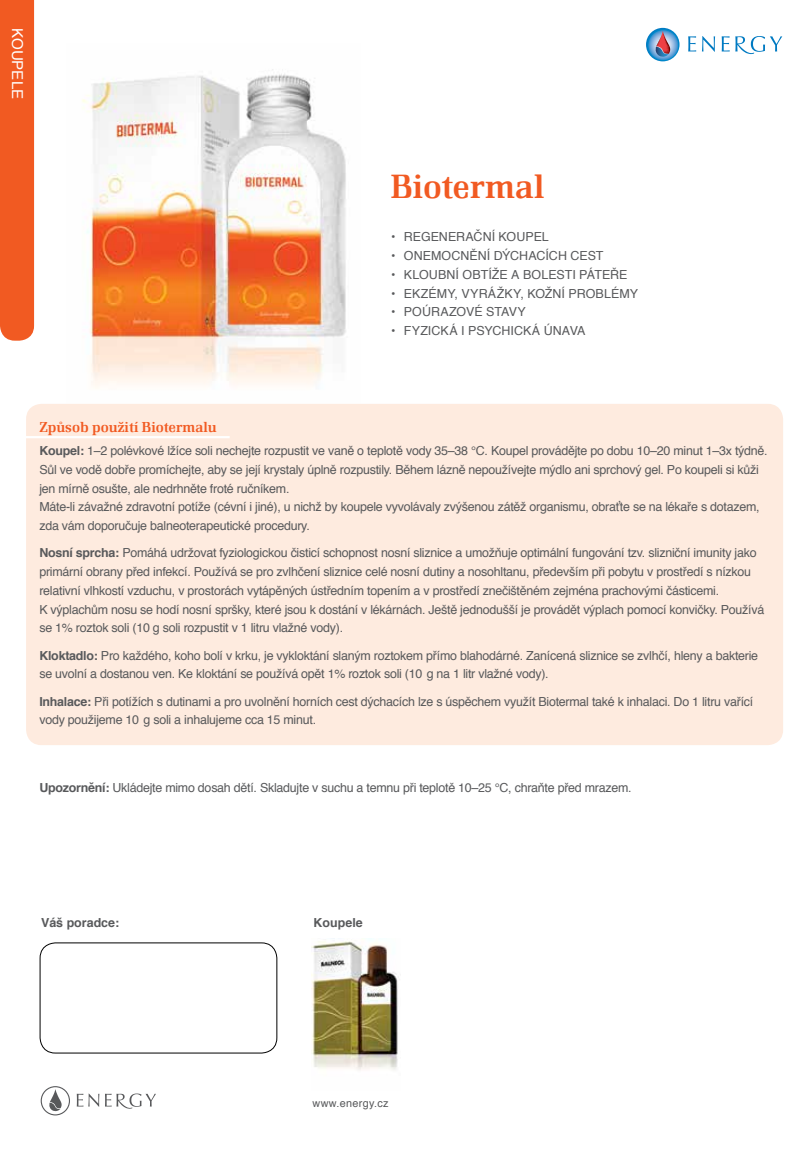
<style>
.page{position:relative;width:808px;height:1149px;background:#fff}
.page>*{position:absolute;margin:0;border:0;box-sizing:border-box;transform-origin:0 0}
.t1{font:500 34.95px "Renault TCE";color:#f15a22}
.t2{font:500 15px "Renault TCE";color:#f15a22}
.t3{font:15px "Helvetica";color:#fff}
.t4{font:12.45px/18.8px "Helvetica";letter-spacing:-.02em;color:#58595b}
.t5{font:12.45px "Helvetica";color:#58595b}
.t6{font:12.45px "Helvetica";letter-spacing:.005em;color:#58595b}
.t7{font:12.45px "Helvetica";letter-spacing:.01em;color:#58595b}
.t8{font:700 12.45px "Helvetica";color:#58595b}
.t9{font:10.8px "Helvetica";letter-spacing:.03em;color:#58595b}
.s1{font-weight:700}
</style>
<div class="page">
<img style="left:311px;top:938px;width:87px;height:132px">
<img style="left:82px;top:69px;width:264px;height:319px">
<div style="left:0;top:0;width:34px;height:340px;background:#f15a22"></div>
<svg style="left:646px;top:28px;width:33px;height:33px"></svg>
<svg style="left:654px;top:31px;width:16px;height:26px"></svg>
<svg style="left:688px;top:36px;width:8px;height:15px"></svg>
<svg style="left:702px;top:36px;width:13px;height:16px"></svg>
<svg style="left:722px;top:36px;width:60px;height:18px"></svg>
<div style="left:26px;top:404px;width:757px;height:341px;background:#feebdf;border-radius:15px"></div>
<hr style="left:5px;top:436px;width:225px;height:2px;background:#fff">
<div style="left:40px;top:942px;width:237px;height:111px;border:1px solid #000;border-radius:15px"></div>
<svg style="left:41px;top:1086px;width:29px;height:29px"></svg>
<svg style="left:77px;top:1093px;width:22px;height:13px"></svg>
<svg style="left:105px;top:1093px;width:51px;height:15px"></svg>
<p class="t3" style="left:29px;top:28px;width:72px;rotate:90deg">koupele</p>
<h1 class="t1" style="left:391px;top:167px;width:155px">Biotermal</h1>
<p class="t5" style="left:391px;top:227px;width:159px">• Regenerační koupel</p>
<p class="t4" style="left:391px;top:246px;width:23px">• ONE</p>
<p class="t5" style="left:431px;top:246px;width:174px">MOCNĚNÍ DÝCHACÍCH CEST</p>
<p class="t4" style="left:391px;top:265px;width:22px">• KLOU</p>
<p class="t4" style="left:438px;top:265px;width:16px">BNÍO</p>
<p class="t4" style="left:472px;top:265px;width:33px">BTÍŽEA</p>
<p class="t4" style="left:523px;top:265px;width:18px">BOLE</p>
<p class="t4" style="left:556px;top:265px;width:71px">STI PÁTEŘE</p>
<p class="t7" style="left:391px;top:283px;width:169px">• EKZÉMY, VYRÁŽKY, KOŽNÍP</p>
<p class="t4" style="left:577px;top:284px;width:63px">ROBLÉMY</p>
<p class="t6" style="left:391px;top:302px;width:136px">• PO ÚRAZOVÉ STAVY</p>
<p class="t6" style="left:391px;top:321px;width:196px">• FYZICKÁ I PSYCHICKÁ ÚNAVA</p>
<p class="t2" style="left:39px;top:418px;width:179px">Způsob použití Biotermalu</p>
<p class="t4" style="left:39px;top:441px;width:730px"><span class="s1">Koupel:</span> 1–2 polévkové lžíce soli nechejte rozpustit ve vaně o teplotě vody 35–38 °C. Koupel provádějte po dobu 10–20 minut 1–3x týdně.<br>Sůl ve vodě dobře promíchejte, aby se její krystaly úplně rozpustily. Během lázně nepoužívejte mýdlo ani sprchový gel. Po koupeli si kůži jen mírně osušte, ale nedrhněte froté ručníkem.<br>Máte-li závažné zdravotní potíže (cévní i jiné), u nichž by koupele vyvolávaly zvýšenou zátěž organismu, obraťte se na lékaře s dotazem, zda vám doporučuje balneoterapeutické procedury.</p>
<p class="t4" style="left:39px;top:543px;width:726px"><span class="s1">Nosní sprcha:</span> Pomáhá udržovat fyziologickou čisticí schopnost nosní sliznice a umožňuje optimální fungování tzv. slizniční imunity jako primární obrany před infekcí. Používá se pro zvlhčení sliznice celé nosní dutiny a nosohltanu, především při pobytu v prostředí s nízkou relativní vlhkostí vzduchu, v prostorách vytápěných ústředním topením a v prostředí znečištěném zejména prachovými částicemi.<br>K výplachům nosu se hodí nosní spršky, které jsou k dostání v lékárnách. Ještě jednodušší je provádět výplach pomocí konvičky. Používá se 1% roztok soli (10 g soli rozpustit v 1 litru vlažné vody).</p>
<p class="t4" style="left:39px;top:646px;width:720px"><span class="s1">Kloktadlo:</span> Pro každého, koho bolí v krku, je vykloktání slaným roztokem přímo blahodárné. Zanícená sliznice se zvlhčí, hleny a bakterie se uvolní a dostanou ven. Ke kloktání se používá opět 1% roztok soli (10 g na 1 litr vlažné vody).</p>
<p class="t4" style="left:39px;top:692px;width:715px"><span class="s1">Inhalace:</span> Při potížích s dutinami a pro uvolnění horních cest dýchacích lze s úspěchem využít Biotermal také k inhalaci. Do 1 litru vařící vody použijeme 10 g soli a inhalujeme cca 15 minut.</p>
<p class="t4" style="left:39px;top:778px;width:594px"><span class="s1">Upozornění:</span> U kládejte mimo dosah dětí. Skladujte v suchu a temnu při teplotě 10–25 °C, chraňte před mrazem.</p>
<p class="t8" style="left:41px;top:912px;width:80px">váš poradce:</p>
<p class="t8" style="left:314px;top:912px;width:51px">Koupele</p>
<p class="t9" style="left:313px;top:1094px;width:78px">www.energy.cz</p>
</div>
